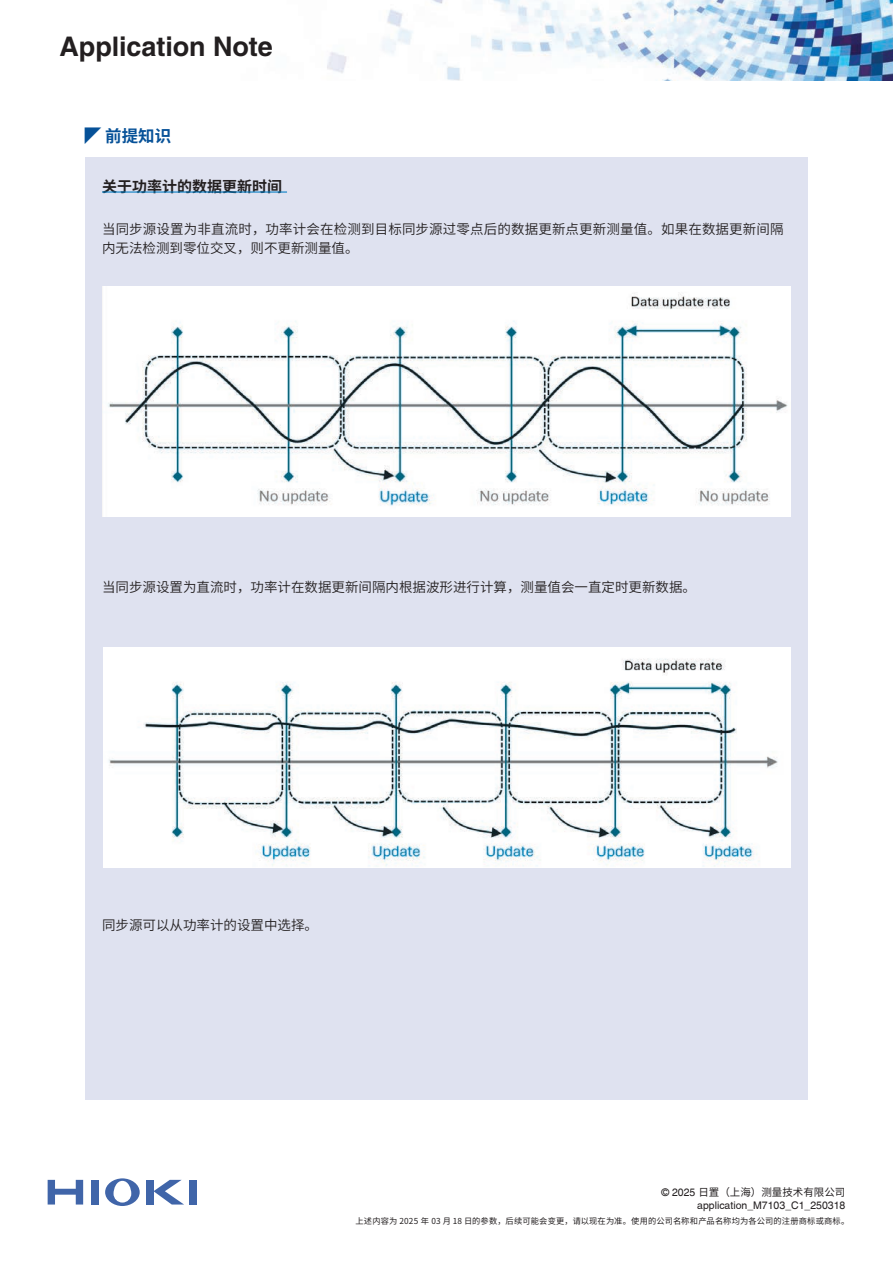
<style>
.page{position:relative;width:893px;height:1263px;background:#fff}
.page>*{position:absolute;margin:0;border:0;box-sizing:border-box;transform-origin:0 0}
.t1{font:700 27px "Helvetica LT Pro";letter-spacing:-.005em;color:#231f20}
.t2{font:700 16.5px "Source Han Sans CN";color:#065198}
.t3{font:700 15px "Source Han Sans CN";color:#231f20}
.t4{font:13.5px/19.5px "Source Han Sans CN";color:#231f20}
.t5{font:10.5px "Helvetica";color:#231f20}
.t6{font:10.5px "Source Han Sans CN";color:#231f20}
.t7{font:8.25px "Source Han Sans CN";letter-spacing:.02em;color:#231f20}
.s1{font-family:"Helvetica"}
</style>
<div class="page">
<img style="left:327px;top:0;width:566px;height:81px">
<svg style="left:48px;top:1180px;width:35px;height:24px"></svg>
<div style="left:91px;top:1180px;width:8px;height:24px;background:#4065a9"></div>
<svg style="left:105px;top:1178px;width:35px;height:28px"></svg>
<div style="left:146px;top:1180px;width:7px;height:24px;background:#4065a9"></div>
<svg style="left:153px;top:1180px;width:30px;height:24px"></svg>
<div style="left:189px;top:1180px;width:7px;height:24px;background:#4065a9"></div>
<div style="left:85px;top:157px;width:723px;height:943px;background:#dfe2f0"></div>
<img style="left:102px;top:287px;width:689px;height:230px">
<img style="left:103px;top:647px;width:688px;height:220px">
<hr style="left:102px;top:191px;width:185px;height:2px;background:#007bc3">
<h1 class="t1" style="left:60px;top:30px;width:215px">Application Note</h1>
<p class="t2" style="left:85px;top:126px;width:88px">◤ 前提知识</p>
<p class="t3" style="left:102px;top:178px;width:181px">关于功率计的数据更新时间</p>
<p class="t4" style="left:102px;top:219px;width:683px">当同步源设置为非直流时，功率计会在检测到目标同步源过零点后的数据更新点更新测量值。如果在数据更新间隔内无法检测到零位交叉，则不更新测量值。</p>
<p class="t4" style="left:102px;top:577px;width:596px">当同步源设置为直流时，功率计在数据更新间隔内根据波形进行计算，测量值会一直定时更新数据。</p>
<p class="t4" style="left:102px;top:916px;width:218px">同步源可以从功率计的设置中选择。</p>
<p class="t6" style="left:661px;top:1186px;width:185px"><span class="s1">© 2025</span> 日置（上海）测量技术有限公司</p>
<p class="t5" style="left:697px;top:1199px;width:150px">application_M7103_C1_250318</p>
<p class="t7" style="left:355px;top:1216px;width:496px">上述内容为 2025 年 03 月 18 日的参数，后续可能会变更，请以现在为准。使用的公司名称和产品名称均为各公司的注册商标或商标。</p>
</div>
